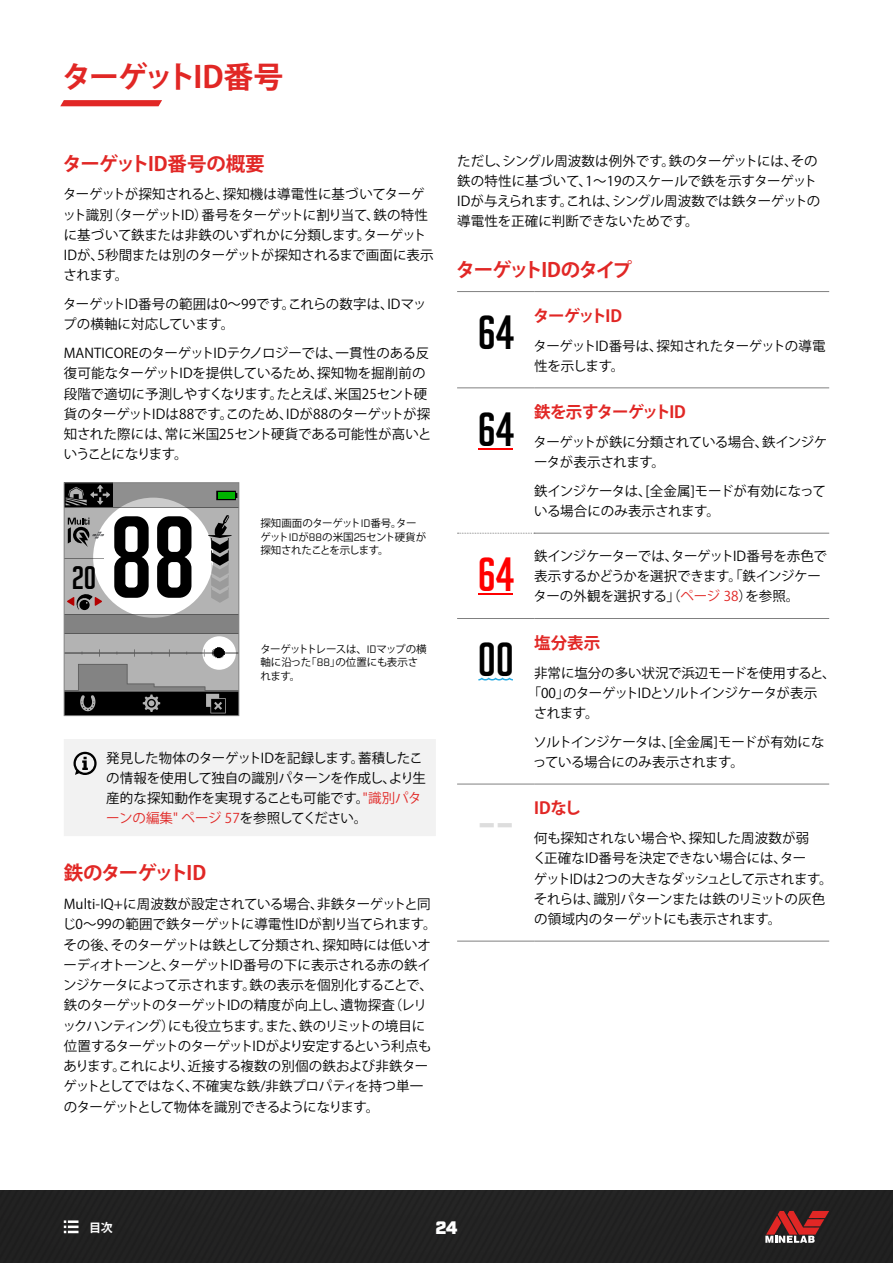
<style>
.page{position:relative;width:893px;height:1263px;background:#fff}
.page>*{position:absolute;margin:0;border:0;box-sizing:border-box;transform-origin:0 0}
.t1{font:116.4px "Target ID Mono";color:#000}
.t2{font:48px "Target ID Mono";color:#000}
.t3{font:48px "Target ID Mono";color:#f00}
.t4{font:48px "Target ID Mono";color:#ddd}
.t5{font:32.7px "Target ID Mono";color:#000}
.H1_TOC{font:700 30px "Koz Go Pr 6 N";letter-spacing:-.065em;color:#e12725}
.H2_TOC{font:700 19.5px "Koz Go Pr 6 N";letter-spacing:-.08em;color:#e12725}
.H2_TOC-2{font:700 19.5px "Koz Go Pr 6 N";letter-spacing:-.01em;color:#e12725}
.t6{font:900 18px "Industry";color:#fff}
.t7{font:700 16.5px "Koz Go Pr 6 N";letter-spacing:-.05em;color:#e12725}
.t8{font:700 16.5px "Koz Go Pr 6 N";letter-spacing:-.085em;color:#e12725}
.Body{font:13.5px/20.2px "Koz Go Pr 6 N";letter-spacing:-.02em;color:#000}
.Body-2{font:13.5px/20.2px "Koz Go Pr 6 N";letter-spacing:.01em;color:#000}
.Body-3{font:13.5px "Koz Go Pr 6 N";letter-spacing:-.04em;color:#000}
.t9{font:700 12px "Koz Go Pr 6 N";color:#fff}
.Annotation_Left{font:10.5px/13.5px "Koz Go Pr 6 N";letter-spacing:-.04em;color:#000}
.s1{font-family:"Industry"}
.s2{color:#e12725}
</style>
<div class="page">
<div style="left:0;top:1191px;width:893px;height:72px;background:#222"></div>
<svg style="left:60px;top:100px;width:102px;height:6px"></svg>
<svg style="left:765px;top:1211px;width:64px;height:32px;background:#863b3b"></svg>
<svg style="left:64px;top:1220px;width:15px;height:13px"></svg>
<svg style="left:66px;top:484px;width:171px;height:230px"></svg>
<div style="left:64px;top:482px;width:175px;height:234px;border:1px solid #808080"></div>
<div style="left:64px;top:739px;width:372px;height:97px;background:#f2f2f2"></div>
<hr style="left:457px;top:291px;width:77px;height:1px;background:#808080">
<hr style="left:534px;top:291px;width:295px;height:1px;background:#808080">
<hr style="left:457px;top:387px;width:77px;height:1px;background:#808080">
<hr style="left:534px;top:387px;width:295px;height:1px;background:#808080">
<hr style="left:534px;top:533px;width:295px;height:1px;background:#808080">
<hr style="left:457px;top:618px;width:77px;height:1px;background:#808080">
<hr style="left:534px;top:618px;width:295px;height:1px;background:#808080">
<hr style="left:457px;top:784px;width:77px;height:1px;background:#808080">
<hr style="left:534px;top:784px;width:295px;height:1px;background:#808080">
<hr style="left:457px;top:941px;width:77px;height:1px;background:#808080">
<hr style="left:534px;top:941px;width:295px;height:1px;background:#808080">
<svg style="left:457px;top:533px;width:78px;height:1px"></svg>
<hr style="left:478px;top:448px;width:35px;height:2px;background:#f00">
<hr style="left:478px;top:594px;width:35px;height:1px;background:#f00">
<svg style="left:478px;top:677px;width:35px;height:3px"></svg>
<p class="H1_TOC" style="left:62px;top:60px;width:223px">ターゲットID番号</p>
<p class="H2_TOC-2" style="left:62px;top:152px;width:204px">ターゲットID番号の概要</p>
<p class="Body" style="left:63px;top:184px;width:372px">ターゲットが探知されると、探知機は導電性に基づいてターゲット識別（ターゲットID）番号をターゲットに割り当て、鉄の特性に基づいて鉄または非鉄のいずれかに分類します。ターゲット<br>IDが、5秒間または別のターゲットが探知されるまで画面に表示されます。</p>
<p class="Body-2" style="left:63px;top:294px;width:365px">ターゲットID番号の範囲は0～99です。これらの数字は、IDマップの横軸に対応しています。</p>
<p class="Body" style="left:64px;top:343px;width:369px">MANTICOREのターゲットIDテクノロジーでは、一貫性のある反復可能なターゲットIDを提供しているため、探知物を掘削前の段階で適切に予測しやすくなります。たとえば、米国25セント硬貨のターゲットIDは88です。このため、IDが88のターゲットが探知された際には、常に米国25セント硬貨である可能性が高いということになります。</p>
<h3 class="t5" style="left:71px;top:558px;width:26px">20</h3>
<h1 class="t1" style="left:109px;top:489px;width:89px">88</h1>
<p class="Annotation_Left" style="left:260px;top:517px;width:167px">探知画面のターゲット<span class="s1">ID</span>番号。ターゲット<span class="s1">ID</span>が<span class="s1">88</span>の米国<span class="s1">25</span>セント硬貨が探知されたことを示します。</p>
<p class="Annotation_Left" style="left:260px;top:642px;width:168px">ターゲットトレースは、<span class="s1">ID</span>マップの横軸に沿った「<span class="s1">88</span>」の位置にも表示されます。</p>
<p class="Body" style="left:106px;top:748px;width:321px">発見した物体のターゲットIDを記録します。蓄積したこの情報を使用して独自の識別パターンを作成し、より生産的な探知動作を実現することも可能です。<span class="s2">"識別パターンの編集" ページ 57</span>を参照してください。</p>
<p class="H2_TOC" style="left:64px;top:862px;width:144px">鉄のターゲットID</p>
<p class="Body" style="left:62px;top:894px;width:376px">Multi‑IQ+に周波数が設定されている場合、非鉄ターゲットと同じ0～99の範囲で鉄ターゲットに導電性IDが割り当てられます。その後、そのターゲットは鉄として分類され、探知時には低いオーディオトーンと、ターゲットID番号の下に表示される赤の鉄インジケータによって示されます。鉄の表示を個別化することで、鉄のターゲットのターゲットIDの精度が向上し、遺物探査（レリックハンティング）にも役立ちます。また、鉄のリミットの境目に位置するターゲットのターゲットIDがより安定するという利点もあります。これにより、近接する複数の別個の鉄および非鉄ターゲットとしてではなく、不確実な鉄/非鉄プロパティを持つ単一のターゲットとして物体を識別できるようになります。</p>
<p class="Body" style="left:457px;top:151px;width:365px">ただし、シングル周波数は例外です。鉄のターゲットには、その鉄の特性に基づいて、1～19のスケールで鉄を示すターゲット<br>IDが与えられます。これは、シングル周波数では鉄ターゲットの導電性を正確に判断できないためです。</p>
<p class="H2_TOC" style="left:456px;top:259px;width:178px">ターゲットIDのタイプ</p>
<h2 class="t2" style="left:477px;top:305px;width:38px">64</h2>
<h3 class="t8" style="left:533px;top:306px;width:91px">ターゲットID</h3>
<p class="Body" style="left:533px;top:336px;width:293px">ターゲットID番号は、探知されたターゲットの導電性を示します。</p>
<h2 class="t2" style="left:477px;top:401px;width:38px">64</h2>
<h3 class="t7" style="left:534px;top:403px;width:153px">鉄を示すターゲットID</h3>
<p class="Body" style="left:533px;top:432px;width:295px">ターゲットが鉄に分類されている場合、鉄インジケータが表示されます。</p>
<p class="Body" style="left:534px;top:481px;width:293px">鉄インジケータは、[全金属]モードが有効になっている場合にのみ表示されます。</p>
<h2 class="t3" style="left:477px;top:546px;width:38px">64</h2>
<p class="Body" style="left:533px;top:546px;width:295px">鉄インジケーターでは、ターゲットID番号を赤色で表示するかどうかを選択できます。「鉄インジケーターの外観を選択する」（<span class="s2">ページ 38</span>）を参照。</p>
<h2 class="t2" style="left:477px;top:632px;width:38px">00</h2>
<h2 class="t4" style="left:477px;top:797px;width:38px">--</h2>
<h3 class="t7" style="left:534px;top:633px;width:67px">塩分表示</h3>
<p class="Body" style="left:534px;top:663px;width:303px">非常に塩分の多い状況で浜辺モードを使用すると、</p>
<p class="Body-3" style="left:528px;top:685px;width:291px">「00」のターゲットIDとソルトインジケータが表示</p>
<p class="Body" style="left:534px;top:703px;width:66px">されます。</p>
<p class="Body" style="left:533px;top:732px;width:293px">ソルトインジケータは、[全金属]モードが有効になっている場合にのみ表示されます。</p>
<h3 class="t7" style="left:534px;top:799px;width:48px">IDなし</h3>
<p class="Body" style="left:533px;top:828px;width:301px">何も探知されない場合や、探知した周波数が弱<br>く正確なID番号を決定できない場合には、ター<br>ゲットIDは2つの大きなダッシュとして示されます。それらは、識別パターンまたは鉄のリミットの灰色の領域内のターゲットにも表示されます。</p>
<p class="t9" style="left:89px;top:1220px;width:25px">目次</p>
<h3 class="t6" style="left:435px;top:1217px;width:23px">24</h3>
</div>
